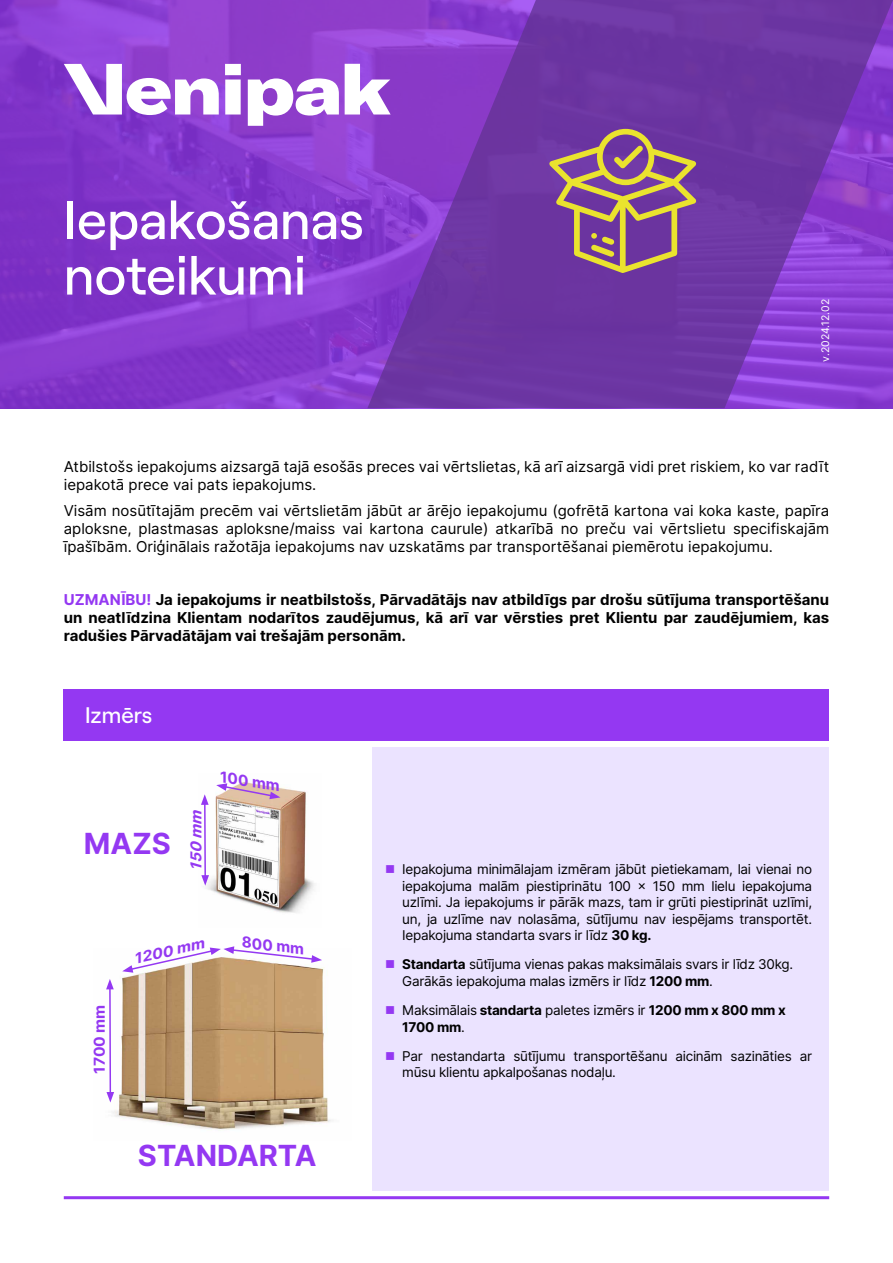
<style>
.page{position:relative;width:893px;height:1263px;background:#fff}
.page>*{position:absolute;margin:0;border:0;box-sizing:border-box;transform-origin:0 0}
.t1{font:500 54px/55.5px "Roobert PRO";color:#fff}
.t2{font:700 29.1px "Inter";color:#9438f2}
.t3{font:500 22.5px "Roobert PRO";color:#fff}
.t4{font:700 15.15px "Inter";color:#9438f2}
.t5{font:15px/18px "Inter";color:#000}
.t6{font:700 15px/18px "Inter";color:#000;text-align:justify}
.t7{font:italic 700 15px "Inter";color:#9438f2}
.t8{font:700 15px "Inter";color:#9438f2}
.t9{font:italic 700 14.7px "Inter";color:#9438f2;scale:1.07 1}
.t10{font:13.5px/16.5px "Inter";letter-spacing:-.02em;color:#000}
.t11{font:700 13.5px/16.5px "Inter";letter-spacing:-.02em;color:#000}
.t12{font:10.5px "Inter";color:#fff}
.s1{color:#9438f2}
.s2{font-weight:700}
.s3{font-weight:400}
</style>
<div class="page">
<svg style="left:0;top:0;width:367px;height:408px;background:#8639cd"></svg>
<img style="left:106px;top:968px;width:225px;height:162px">
<hr style="left:109px;top:987px;width:2px;height:107px;background:#9438f2">
<svg style="left:106px;top:979px;width:8px;height:10px"></svg>
<svg style="left:106px;top:1092px;width:8px;height:10px"></svg>
<svg style="left:122px;top:946px;width:200px;height:27px"></svg>
<div style="left:64px;top:690px;width:765px;height:51px;background:#9438f2"></div>
<hr style="left:64px;top:1196px;width:765px;height:3px;background:#9438f2">
<img style="left:206px;top:782px;width:108px;height:131px">
<svg style="left:216px;top:783px;width:64px;height:16px"></svg>
<hr style="left:204px;top:802px;width:2px;height:75px;background:#9438f2">
<svg style="left:201px;top:794px;width:8px;height:11px"></svg>
<svg style="left:201px;top:875px;width:8px;height:11px"></svg>
<div style="left:372px;top:747px;width:457px;height:444px;background:#ebe3ff"></div>
<svg style="left:225px;top:64px;width:16px;height:51px"></svg>
<svg style="left:248px;top:78px;width:91px;height:48px"></svg>
<svg style="left:345px;top:64px;width:22px;height:51px"></svg>
<svg style="left:64px;top:64px;width:155px;height:51px"></svg>
<svg style="left:367px;top:0;width:526px;height:408px;background:#7739b3"></svg>
<svg style="left:549px;top:129px;width:147px;height:144px;background:#8d6383"></svg>
<h1 class="t1" style="left:64px;top:188px;width:302px">Iepakošanas noteikumi</h1>
<p class="t12" style="left:818px;top:362px;width:64px;rotate:-90deg">v.2024.12.02</p>
<p class="t5" style="left:64px;top:457px;width:767px">Atbilstošs iepakojums aizsargā tajā esošās preces vai vērtslietas, kā arī aizsargā vidi pret riskiem, ko var radīt iepakotā prece vai pats iepakojums.</p>
<p class="t5" style="left:64px;top:502px;width:767px;text-align:justify">Visām nosūtītajām precēm vai vērtslietām jābūt ar ārējo iepakojumu (gofrētā kartona vai koka kaste, papīra aploksne, plastmasas aploksne/maiss vai kartona caurule) atkarībā no preču vai vērtslietu specifiskajām īpašībām. Oriģinālais ražotāja iepakojums nav uzskatāms par transportēšanai piemērotu iepakojumu.</p>
<p class="t6" style="left:64px;top:591px;width:767px"><span class="s1">UZMANĪBU!</span> Ja iepakojums ir neatbilstošs, Pārvadātājs nav atbildīgs par drošu sūtījuma transportēšanu un neatlīdzina Klientam nodarītos zaudējumus, kā arī var vērsties pret Klientu par zaudējumiem, kas radušies Pārvadātājam vai trešajām personām.</p>
<h3 class="t3" style="left:85px;top:698px;width:69px">Izmērs</h3>
<h2 class="t2" style="left:84px;top:822px;width:88px">MAZS</h2>
<p class="t7" style="left:185px;top:871px;width:67px;rotate:-90deg">150mm</p>
<p class="t7" style="left:223px;top:765px;width:62px;rotate:9deg">100 mm</p>
<p class="t8" style="left:89px;top:1074px;width:71px;rotate:-90deg">1700 mm</p>
<p class="t9" style="left:132px;top:948px;width:68px;rotate:-13deg">1200 mm</p>
<p class="t4" style="left:244px;top:931px;width:64px;rotate:6deg">800 mm</p>
<h2 class="t2" style="left:138px;top:1134px;width:180px">STANDARTA</h2>
<p class="t10" style="left:402px;top:861px;width:411px;text-align:justify">Iepakojuma minimālajam izmēram jābūt pietiekamam, lai vienai no iepakojuma malām piestiprinātu 100 x 150 mm lielu iepakojuma uzlīmi. Ja iepakojums ir pārāk mazs, tam ir grūti piestiprināt uzlīmi, un, ja uzlīme nav nolasāma, sūtījumu nav iespējams transportēt.<br>Iepakojuma standarta svars ir līdz <span class="s2">30 kg.</span></p>
<p class="t10" style="left:402px;top:956px;width:392px"><span class="s2">Standarta</span> sūtījuma vienas pakas maksimālais svars ir līdz 30kg.<br>Garākās iepakojuma malas izmērs ir līdz <span class="s2">1200 mm</span>.</p>
<p class="t11" style="left:402px;top:1002px;width:385px"><span class="s3">Maksimālais</span> standarta <span class="s3">paletes izmērs ir</span> 1200 mm x 800 mm x<br>1700 mm<span class="s3">.</span></p>
<p class="t10" style="left:402px;top:1047px;width:411px">Par nestandarta sūtījumu transportēšanu aicinām sazināties ar mūsu klientu apkalpošanas nodaļu.</p>
</div>
